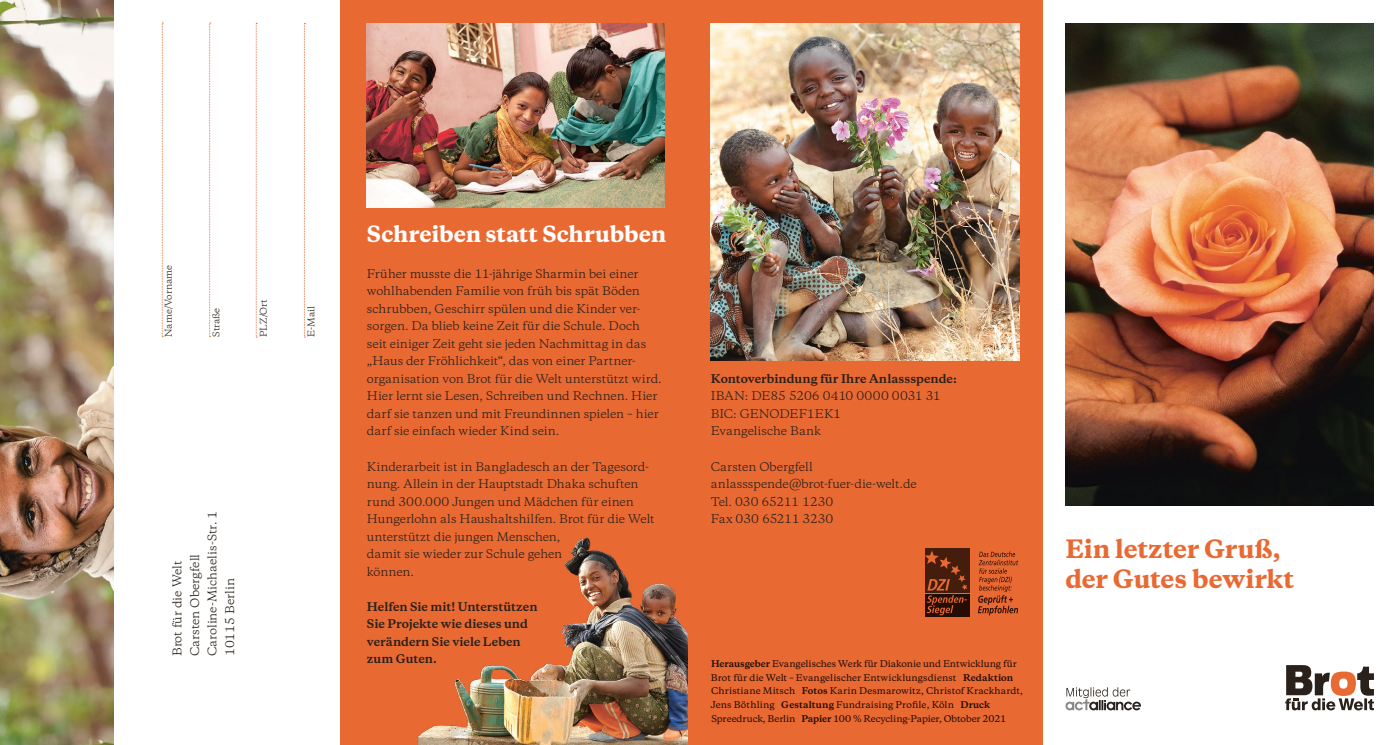
<style>
.page{position:relative;width:1397px;height:745px;background:#fff}
.page>*{position:absolute;margin:0;border:0;box-sizing:border-box;transform-origin:0 0}
.t1{font:800 23.75px/30px "Copernicus";letter-spacing:-.005em;color:#e96933}
.t2{font:800 21px "Copernicus";color:#fff}
.t3{font:11.25px/17.5px "Copernicus";letter-spacing:-.005em;color:#29211a}
.t4{font:700 11.25px/17.5px "Copernicus";color:#29211a}
.t5{font:500 8.75px/13.8px "Copernicus";letter-spacing:.005em;color:#29211a}
.t6{font:8.75px "Copernicus";color:#29211a}
.s1{font-weight:700}
</style>
<div class="page">
<div style="left:340px;top:0;width:702px;height:744px;background:#e96933"></div>
<img style="left:417px;top:537px;width:270px;height:207px">
<img style="left:367px;top:23px;width:297px;height:184px">
<img style="left:1065px;top:23px;width:308px;height:482px">
<svg style="left:1285px;top:665px;width:88px;height:45px"></svg>
<svg style="left:1065px;top:687px;width:75px;height:23px"></svg>
<div style="left:925px;top:548px;width:44px;height:44px;background:#441d0d"></div>
<div style="left:925px;top:593px;width:44px;height:23px;background:#250d05"></div>
<svg style="left:925px;top:551px;width:42px;height:64px"></svg>
<svg style="left:978px;top:551px;width:40px;height:64px"></svg>
<svg style="left:162px;top:23px;width:1px;height:314px"></svg>
<svg style="left:209px;top:23px;width:2px;height:314px"></svg>
<svg style="left:256px;top:23px;width:1px;height:314px"></svg>
<svg style="left:304px;top:23px;width:1px;height:314px"></svg>
<img style="left:710px;top:23px;width:309px;height:337px">
<img style="left:0;top:0;width:113px;height:744px">
<p class="t6" style="left:163px;top:337px;width:74px;rotate:-90deg">Name/Vorname</p>
<p class="t6" style="left:210px;top:337px;width:31px;rotate:-90deg">Straße</p>
<p class="t6" style="left:258px;top:337px;width:39px;rotate:-90deg">PLZ/Ort</p>
<p class="t6" style="left:305px;top:337px;width:32px;rotate:-90deg">E-Mail</p>
<p class="t3" style="left:168px;top:656px;width:147px;rotate:-90deg">Brot für die Welt<br>Carsten Obergfell<br>Caroline-Michaelis-Str. 1<br>10115 Berlin</p>
<h2 class="t2" style="left:367px;top:220px;width:300px">Schreiben statt Schrubben</h2>
<p class="t3" style="left:367px;top:264px;width:296px">Früher musste die 11-jährige Sharmin bei einer wohlhabenden Familie von früh bis spät Böden schrubben, Geschirr spülen und die Kinder ver&shy;sorgen. Da blieb keine Zeit für die Schule. Doch seit einiger Zeit geht sie jeden Nachmittag in das „Haus der Fröhlichkeit“, das von einer Partner&shy;organisation von Brot für die Welt unterstützt wird.<br>Hier lernt sie Lesen, Schreiben und Rechnen. Hier darf sie tanzen und mit Freundinnen spielen – hier darf sie einfach wieder Kind sein.</p>
<p class="t3" style="left:367px;top:457px;width:289px">Kinderarbeit ist in Bangladesch an der Tagesord&shy;nung. Allein in der Hauptstadt Dhaka schuften rund 300.000 Jungen und Mädchen für einen Hungerlohn als Haushaltshilfen. Brot für die Welt unterstützt die jungen Menschen,<br>damit sie wieder zur Schule gehen<br>können.</p>
<p class="t4" style="left:367px;top:597px;width:172px">Helfen Sie mit! Unterstützen<br>Sie Projekte wie dieses und verändern Sie viele Leben zum Guten.</p>
<p class="t4" style="left:710px;top:370px;width:247px">Kontoverbindung für Ihre Anlassspende:</p>
<p class="t3" style="left:710px;top:387px;width:231px">IBAN: DE85 5206 0410 0000 0031 31<br>BIC: GENODEF1EK1<br>Evangelische Bank</p>
<p class="t3" style="left:710px;top:457px;width:207px">Carsten Obergfell anlassspende@brot-fuer-die-welt.de<br>Tel. 030 65211 1230<br>Fax 030 65211 3230</p>
<p class="t5" style="left:710px;top:655px;width:314px"><span class="s1">Herausgeber</span> Evangelisches Werk für Diakonie und Entwicklung für Brot für die Welt – Evangelischer Entwicklungsdienst <span class="s1">Redaktion </span>Christiane Mitsch <span class="s1">Fotos</span> Karin Desmarowitz, Christof Krackhardt, Jens Böthling <span class="s1">Gestaltung</span> Fundraising Profile, Köln <span class="s1">Druck </span>Spreedruck, Berlin <span class="s1">Papier</span> 100 % Recycling-Papier, Obtober 2021</p>
<h1 class="t1" style="left:1065px;top:533px;width:230px">Ein letzter Gruß, der Gutes bewirkt</h1>
</div>
